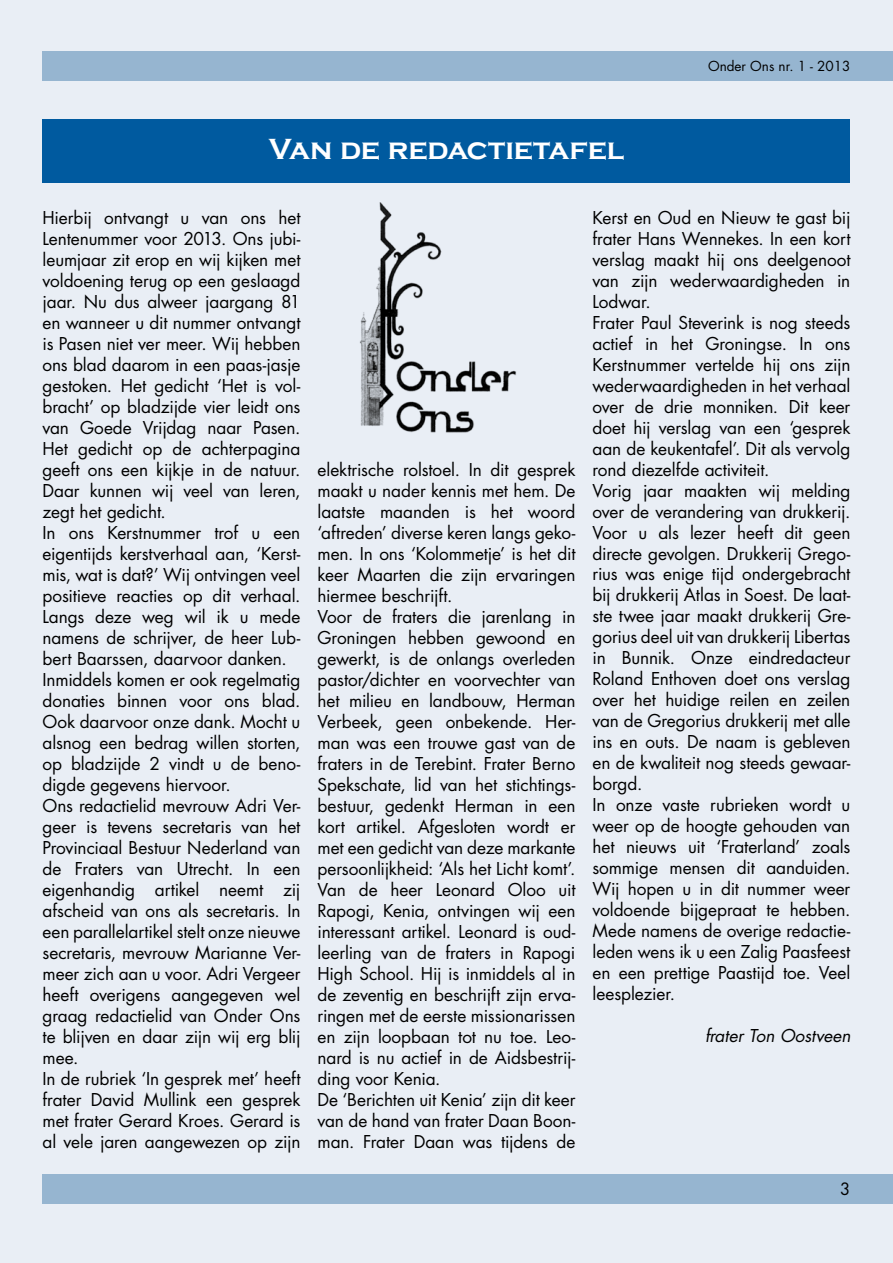
<style>
.page{position:relative;width:893px;height:1263px;background:#e9eef5}
.page>*{position:absolute;margin:0;border:0;box-sizing:border-box;transform-origin:0 0}
.t1{font:700 30px "Copperplate Gothic";letter-spacing:-.005em;color:#fff}
.t2{font:17.25px/21px "Futura Std";letter-spacing:-.005em;color:#000}
.t3{font:italic 17.25px "Futura Std";letter-spacing:-.005em;color:#000}
.t4{font:16.5px "Futura Std";color:#000}
.t5{font:13.5px "Futura Std";color:#000}
</style>
<div class="page">
<div style="left:43px;top:119px;width:807px;height:63px;background:#005a9f"></div>
<img style="left:360px;top:203px;width:157px;height:230px">
<div style="left:43px;top:1174px;width:850px;height:29px;background:#96b5d0"></div>
<div style="left:43px;top:51px;width:850px;height:30px;background:#96b5d0"></div>
<h1 class="t1" style="left:269px;top:133px;width:357px">Van de redactietafel</h1>
<p class="t5" style="left:708px;top:58px;width:144px">Onder Ons nr. 1 - 2013</p>
<p class="t2" style="left:43px;top:207px;width:260px">Hierbij ontvangt u van ons het<br>Lentenummer voor 2013. Ons jubi&shy;leumjaar zit erop en wij kijken met voldoening terug op een geslaagd jaar. Nu dus alweer jaargang 81 en wanneer u dit nummer ontvangt is Pasen niet ver meer. Wij hebben ons blad daarom in een paas-jasje gestoken. Het gedicht ‘Het is vol&shy;bracht’ op bladzijde vier leidt ons van Goede Vrijdag naar Pasen.<br>Het gedicht op de achterpagina geeft ons een kijkje in de natuur.<br>Daar kunnen wij veel van leren, zegt het gedicht.<br>In ons Kerstnummer trof u een eigentijds kerstverhaal aan, ‘Kerst&shy;mis, wat is dat?’ Wij ontvingen veel positieve reacties op dit verhaal.<br>Langs deze weg wil ik u mede namens de schrijver, de heer Lub&shy;bert Baarssen, daarvoor danken.<br>Inmiddels komen er ook regelmatig donaties binnen voor ons blad.<br>Ook daarvoor onze dank. Mocht u alsnog een bedrag willen storten, op bladzijde 2 vindt u de beno&shy;digde gegevens hiervoor.<br>Ons redactielid mevrouw Adri Ver&shy;geer is tevens secretaris van het<br>Provinciaal Bestuur Nederland van de Fraters van Utrecht. In een eigenhandig artikel neemt zij afscheid van ons als secretaris. In een parallelartikel stelt onze nieuwe secretaris, mevrouw Marianne Ver&shy;meer zich aan u voor. Adri Vergeer heeft overigens aangegeven wel graag redactielid van Onder Ons te blijven en daar zijn wij erg blij mee.<br>In de rubriek ‘In gesprek met’ heeft frater David Mullink een gesprek met frater Gerard Kroes. Gerard is al vele jaren aangewezen op zijn</p>
<p class="t2" style="left:317px;top:459px;width:260px">elektrische rolstoel. In dit gesprek maakt u nader kennis met hem. De laatste maanden is het woord ‘aftreden’ diverse keren langs geko&shy;men. In ons ‘Kolommetje’ is het dit keer Maarten die zijn ervaringen hiermee beschrijft.<br>Voor de fraters die jarenlang in<br>Groningen hebben gewoond en gewerkt, is de onlangs overleden pastor/dichter en voorvechter van het milieu en landbouw, Herman<br>Verbeek, geen onbekende. Her&shy;man was een trouwe gast van de fraters in de Terebint. Frater Berno<br>Spekschate, lid van het stichtings&shy;bestuur, gedenkt Herman in een kort artikel. Afgesloten wordt er met een gedicht van deze markante persoonlijkheid: ‘Als het Licht komt’.<br>Van de heer Leonard Oloo uit<br>Rapogi, Kenia, ontvingen wij een interessant artikel. Leonard is oud&shy;leerling van de fraters in Rapogi<br>High School. Hij is inmiddels al in de zeventig en beschrijft zijn erva&shy;ringen met de eerste missionarissen en zijn loopbaan tot nu toe. Leo&shy;nard is nu actief in de Aidsbestrij&shy;ding voor Kenia.<br>De ‘Berichten uit Kenia’ zijn dit keer van de hand van frater Daan Boon&shy;man. Frater Daan was tijdens de</p>
<p class="t2" style="left:592px;top:207px;width:259px">Kerst en Oud en Nieuw te gast bij frater Hans Wennekes. In een kort verslag maakt hij ons deelgenoot van zijn wederwaardigheden in<br>Lodwar.<br>Frater Paul Steverink is nog steeds actief in het Groningse. In ons<br>Kerstnummer vertelde hij ons zijn wederwaardigheden in het verhaal over de drie monniken. Dit keer doet hij verslag van een ‘gesprek aan de keukentafel’. Dit als vervolg rond diezelfde activiteit.<br>Vorig jaar maakten wij melding over de verandering van drukkerij.<br>Voor u als lezer heeft dit geen directe gevolgen. Drukkerij Grego&shy;rius was enige tijd ondergebracht bij drukkerij Atlas in Soest. De laat&shy;ste twee jaar maakt drukkerij Gre&shy;gorius deel uit van drukkerij Libertas in Bunnik. Onze eindredacteur<br>Roland Enthoven doet ons verslag over het huidige reilen en zeilen van de Gregorius drukkerij met alle ins en outs. De naam is gebleven en de kwaliteit nog steeds gewaar&shy;borgd.<br>In onze vaste rubrieken wordt u weer op de hoogte gehouden van het nieuws uit ‘Fraterland’ zoals sommige mensen dit aanduiden.<br>Wij hopen u in dit nummer weer voldoende bijgepraat te hebben.<br>Mede namens de overige redactie&shy;leden wens ik u een Zalig Paasfeest en een prettige Paastijd toe. Veel leesplezier.</p>
<p class="t3" style="left:705px;top:1025px;width:147px">frater Ton Oostveen</p>
<p class="t4" style="left:840px;top:1179px;width:12px">3</p>
</div>
